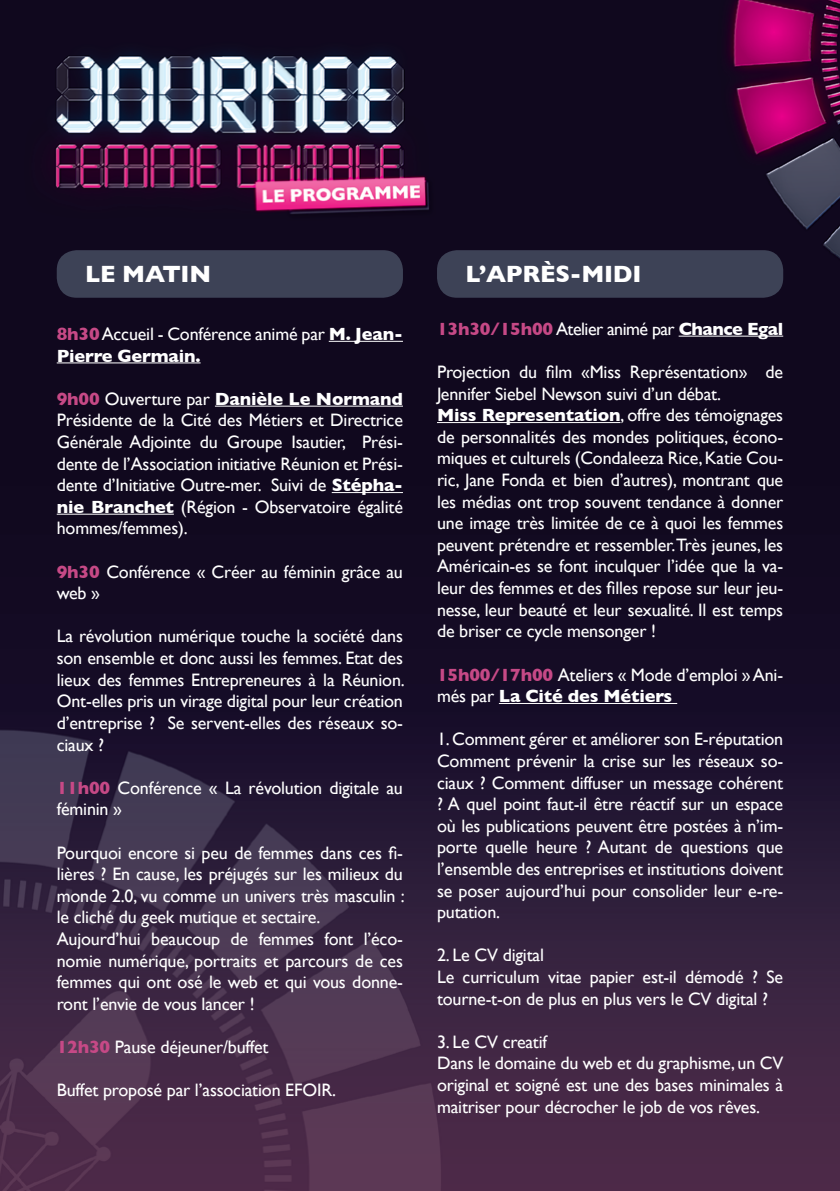
<style>
.page{position:relative;width:840px;height:1191px;background:#fff}
.page>*{position:absolute;margin:0;border:0;box-sizing:border-box;transform-origin:0 0}
.t1{font:700 24px "Gill Sans";letter-spacing:-.01em;color:#fff}
.t2{font:18px/21.6px "Gill Sans";letter-spacing:-.01em;color:#fff}
.t3{font:18px "Gill Sans";letter-spacing:-.03em;color:#fff}
.s1{font-weight:700;color:#c64986}
.s2{font-weight:700}
</style>
<div class="page">
<img style="left:0;top:0;width:839px;height:1191px">
<hr style="left:328px;top:341px;width:75px;height:1px;background:#fff">
<hr style="left:57px;top:362px;width:143px;height:1px;background:#fff">
<hr style="left:215px;top:406px;width:188px;height:1px;background:#fff">
<hr style="left:331px;top:492px;width:72px;height:1px;background:#fff">
<hr style="left:57px;top:514px;width:117px;height:1px;background:#fff">
<hr style="left:678px;top:336px;width:104px;height:1px;background:#fff">
<hr style="left:437px;top:422px;width:183px;height:1px;background:#fff">
<hr style="left:498px;top:703px;width:178px;height:1px;background:#fff">
<div style="left:57px;top:250px;width:346px;height:48px;background:#3d4256;border-radius:20px"></div>
<div style="left:437px;top:250px;width:345px;height:48px;background:#3d4256;border-radius:20px"></div>
<h1 class="t1" style="left:85px;top:255px;width:121px">Le matin</h1>
<h1 class="t1" style="left:465px;top:255px;width:177px">l’APRès-m idi</h1>
<p class="t2" style="left:57px;top:323px;width:347px"><span class="s1">8h30</span> Accueil - Conférence animé par <span class="s2">M. Jean-<br>Pierre Germain.</span></p>
<p class="t2" style="left:57px;top:388px;width:347px;text-align:justify"><span class="s1">9h00</span> Ouverture par <span class="s2">Danièle Le Normand </span>Présidente de la Cité des Métiers et Directrice Générale Adjointe du Groupe Isautier, Prési&shy;dente de l’Association initiative Réunion et Prési&shy;dente d’Initiative Outre-mer. Suivi de <span class="s2">Stépha&shy;nie Branchet</span> (Région - Observatoire égalité hommes/femmes).</p>
<p class="t2" style="left:57px;top:560px;width:347px"><span class="s1">9h30</span> Conférence « Créer au féminin grâce au web »</p>
<p class="t2" style="left:57px;top:625px;width:349px;text-align:justify">La révolution numérique touche la société dans son ensemble et donc aussi les femmes. Etat des lieux des femmes Entrepreneures à la Réunion.<br>Ont-elles pris un virage digital pour leur création d’entreprise ? Se servent-elles des réseaux so&shy;ciaux ?</p>
<p class="t2" style="left:57px;top:776px;width:347px"><span class="s1">11h00</span> Conférence « La révolution digitale au féminin »</p>
<p class="t2" style="left:57px;top:841px;width:349px">Pourquoi encore si peu de femmes dans ces fi&shy;lières ? En cause, les préjugés sur les milieux du monde 2.0, vu comme un univers très masculin : le cliché du geek mutique et sectaire.<br>Aujourd’hui beaucoup de femmes font l’éco&shy;nomie numérique, portraits et parcours de ces femmes qui ont osé le web et qui vous donne&shy;ront l’envie de vous lancer !</p>
<p class="t2" style="left:57px;top:1036px;width:213px"><span class="s1">12h30</span> Pause déjeuner/buffet</p>
<p class="t2" style="left:57px;top:1079px;width:280px">Buffet proposé par l’association EFOIR.</p>
<p class="t3" style="left:437px;top:318px;width:347px"><span class="s1">13h30/15h00</span> Atelier animé par <span class="s2">Chance Egal</span></p>
<p class="t2" style="left:437px;top:361px;width:347px">Projection du film «Miss Représentation» de Jennifer Siebel Newson suivi d’un débat.<br><span class="s2">Miss Representation</span>, offre des témoignages de personnalités des mondes politiques, écono&shy;miques et culturels (Condaleeza Rice, Katie Cou&shy;ric, Jane Fonda et bien d’autres), montrant que les médias ont trop souvent tendance à donner une image très limitée de ce à quoi les femmes peuvent prétendre et ressembler.Très jeunes, les Américain-es se font inculquer l’idée que la va&shy;leur des femmes et des filles repose sur leur jeu&shy;nesse, leur beauté et leur sexualité. Il est temps de briser ce cycle mensonger !</p>
<p class="t2" style="left:437px;top:663px;width:347px"><span class="s1">15h00/17h00</span> Ateliers « Mode d’emploi » Ani&shy;més par <span class="s2">La Cité des Métiers</span></p>
<p class="t2" style="left:437px;top:728px;width:347px;text-align:justify">1. Comment gérer et améliorer son E-réputation Comment prévenir la crise sur les réseaux so&shy;ciaux ? Comment diffuser un message cohérent ? A quel point faut-il être réactif sur un espace où les publications peuvent être postées à n’im&shy;porte quelle heure ? Autant de questions que l’ensemble des entreprises et institutions doivent se poser aujourd’hui pour consolider leur e-re&shy;putation.</p>
<p class="t2" style="left:437px;top:944px;width:347px">2. Le CV digital<br>Le curriculum vitae papier est-il démodé ? Se tourne-t-on de plus en plus vers le CV digital ?</p>
<p class="t2" style="left:437px;top:1030px;width:347px">3. Le CV creatif<br>Dans le domaine du web et du graphisme, un CV original et soigné est une des bases minimales à maitriser pour décrocher le job de vos rêves.</p>
</div>
